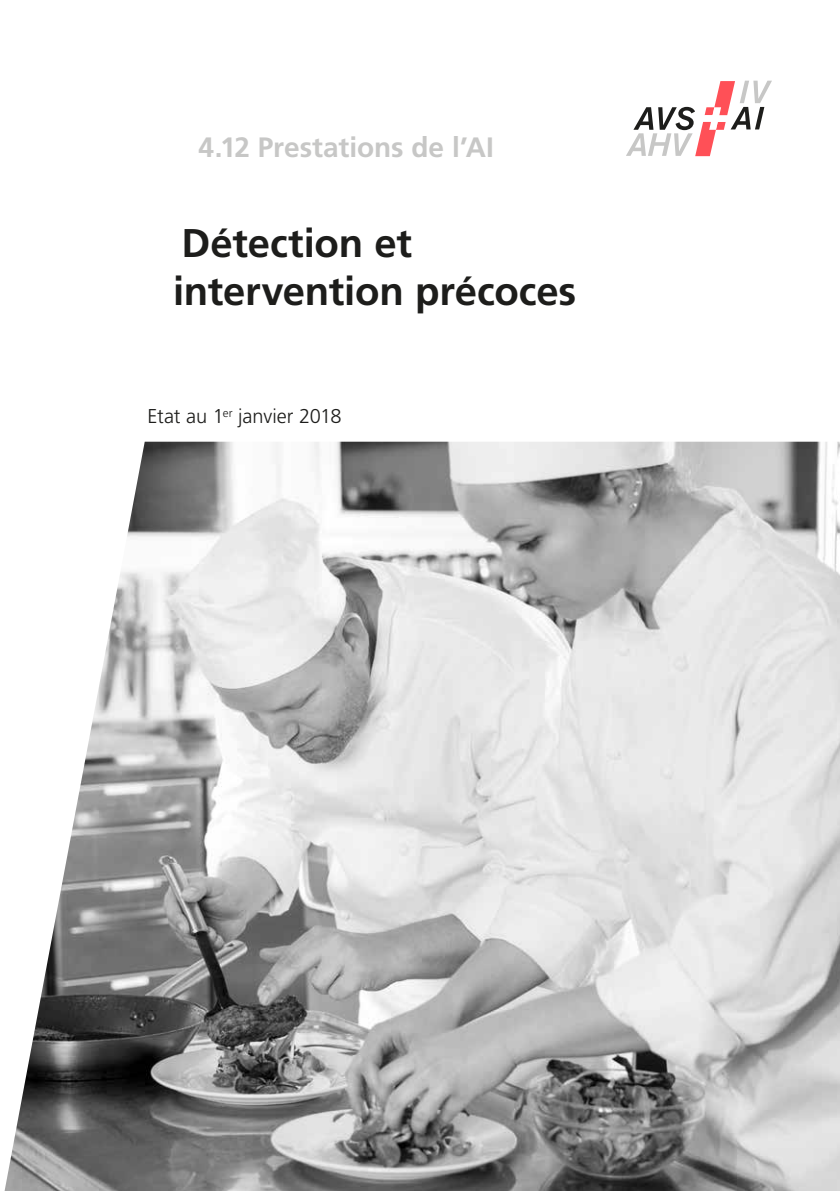
<style>
.page{position:relative;width:840px;height:1191px;background:#fff}
.page>*{position:absolute;margin:0;border:0;box-sizing:border-box;transform-origin:0 0}
.MB_Titel{font:700 40px "Frutiger LT Std";letter-spacing:-.005em;color:#1d1d1b}
.MB_Gruppe_Titelseite{font:700 28px "Frutiger LT Std";color:#c7c7c6}
.Grundtext{font:300 20px "Frutiger LT Std";letter-spacing:-.005em;color:#1d1d1b}
</style>
<div class="page">
<svg style="left:626px;top:81px;width:145px;height:75px"></svg>
<img style="left:4px;top:442px;width:835px;height:749px">
<p class="MB_Gruppe_Titelseite" style="left:198px;top:131px;width:297px">4.12 Prestations de l’AI</p>
<p class="MB_Titel" style="left:181px;top:219px;width:232px">Détection et</p>
<p class="MB_Titel" style="left:173px;top:267px;width:404px">intervention précoces</p>
<p class="Grundtext" style="left:147px;top:405px;width:195px">Etat au 1<sup>er</sup> janvier 2018</p>
</div>
